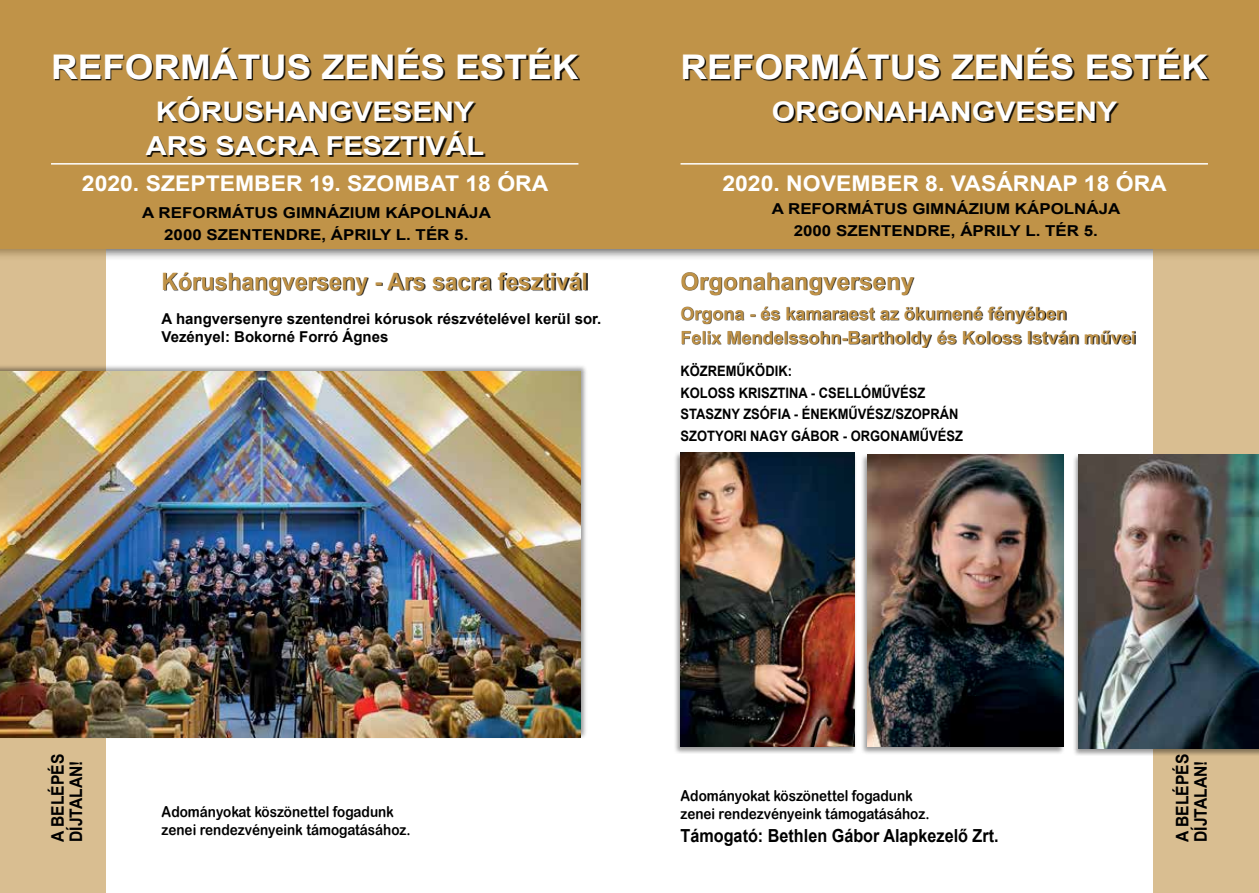
<style>
.page{position:relative;width:1259px;height:893px;background:#fff}
.page>*{position:absolute;margin:0;border:0;box-sizing:border-box;transform-origin:0 0}
.t1{font:700 34.05px "Arial";color:#fff;scale:1.09 1}
.t2{font:700 27px "Arial";color:#fff;scale:1.11 1}
.t3{font:700 26.1px "Arial";color:#fff;scale:1.11 1}
.t4{font:700 24px "Arial";color:#c09348;scale:.95 1}
.t5{font:700 24px "Arial";color:#c09348}
.t6{font:700 21.6px "Arial";color:#fff;scale:1.06 1}
.t7{font:700 18px/24px "Arial";color:#c09348}
.t8{font:700 18px "Arial";color:#000;scale:.9 1}
.t9{font:700 17.4px/18.5px "Arial";color:#000;scale:.9 1}
.t10{font:15px/18px "Arial Rounded MT Bold";color:#000;scale:.9 1}
.t11{font:700 15px/22px "Arial";color:#000;text-align:center;scale:1.12 1}
.t12{font:700 15px/18px "Arial";color:#000}
.t13{font:700 14.4px/21.6px "Arial";color:#000;scale:.9 1}
</style>
<div class="page">
<div style="left:0;top:0;width:1259px;height:261px;background:#000;opacity:.6"></div>
<div style="left:0;top:0;width:1259px;height:249px;background:#c09348"></div>
<div style="left:0;top:249px;width:106px;height:644px;background:#d9be91"></div>
<svg style="left:1153px;top:79px;width:106px;height:814px;fill:#d9be91"></svg>
<hr style="left:51px;top:163px;width:527px;height:2px;background:#fff">
<div style="left:164px;top:273px;width:423px;height:22px;background:#000;opacity:.9"></div>
<div style="left:682px;top:273px;width:453px;height:75px;background:#000;opacity:.9"></div>
<hr style="left:680px;top:163px;width:528px;height:2px;background:#fff">
<div style="left:0;top:364px;width:588px;height:375px;background:#000;opacity:.4"></div>
<img style="left:0;top:372px;width:580px;height:365px">
<div style="left:684px;top:48px;width:525px;height:74px;background:#000;opacity:.9"></div>
<div style="left:673px;top:451px;width:184px;height:303px;background:#000;opacity:.4"></div>
<img style="left:680px;top:453px;width:175px;height:293px">
<div style="left:860px;top:453px;width:205px;height:302px;background:#000;opacity:.4"></div>
<img style="left:867px;top:455px;width:196px;height:291px">
<div style="left:1071px;top:453px;width:188px;height:303px;background:#000;opacity:.4"></div>
<img style="left:1079px;top:455px;width:180px;height:294px">
<div style="left:55px;top:48px;width:525px;height:108px;background:#000;opacity:.9"></div>
<h1 class="t1" style="left:51px;top:44px;width:485px">REFORMÁTUS ZENÉS ESTÉK</h1>
<h2 class="t2" style="left:156px;top:93px;width:288px">KÓRUSHANGVESENY</h2>
<h3 class="t3" style="left:146px;top:128px;width:306px">ARS SACRA FESZTIVÁL</h3>
<h3 class="t6" style="left:82px;top:170px;width:441px">2020. SZEPTEMBER 19. SZOMBAT 18 ÓRA</h3>
<p class="t11" style="left:142px;top:202px;width:313px">A REFORMÁTUS GIMNÁZIUM KÁPOLNÁJA<br>2000 SZENTENDRE, ÁPRILY L. TÉR 5.</p>
<h1 class="t1" style="left:680px;top:44px;width:485px">REFORMÁTUS ZENÉS ESTÉK</h1>
<h2 class="t2" style="left:772px;top:93px;width:312px">ORGONAHANGVESENY</h2>
<h3 class="t6" style="left:722px;top:170px;width:421px">2020. NOVEMBER 8. VASÁRNAP 18 ÓRA</h3>
<p class="t11" style="left:772px;top:198px;width:313px">A REFORMÁTUS GIMNÁZIUM KÁPOLNÁJA<br>2000 SZENTENDRE, ÁPRILY L. TÉR 5.</p>
<h3 class="t4" style="left:162px;top:265px;width:450px">Kórushangverseny - Ars sacra fesztivál</h3>
<h3 class="t5" style="left:680px;top:265px;width:235px">Orgonahangverseny</h3>
<p class="t7" style="left:680px;top:302px;width:457px">Orgona - és kamaraest az ökumené fényében<br>Felix Mendelssohn-Bartholdy és Koloss István művei</p>
<p class="t12" style="left:162px;top:310px;width:441px">A hangversenyre szentendrei kórusok részvételével kerül sor.<br>Vezényel: Bokorné Forró Ágnes</p>
<p class="t9" style="left:49px;top:842px;width:99px;rotate:-90deg">A BELÉPÉS<br>DÍJTALAN!</p>
<p class="t10" style="left:162px;top:803px;width:278px">Adományokat köszönettel fogadunk zenei rendezvényeink támogatásához.</p>
<p class="t13" style="left:680px;top:361px;width:315px">KÖZREMŰKÖDIK:<br>KOLOSS KRISZTINA - CSELLÓMŰVÉSZ<br>STASZNY ZSÓFIA - ÉNEKMŰVÉSZ/SZOPRÁN<br>SZOTYORI NAGY GÁBOR - ORGONAMŰVÉSZ</p>
<p class="t10" style="left:680px;top:787px;width:278px">Adományokat köszönettel fogadunk zenei rendezvényeink támogatásához.</p>
<p class="t8" style="left:680px;top:824px;width:355px">Támogató: Bethlen Gábor Alapkezelő Zrt.</p>
<p class="t9" style="left:1173px;top:842px;width:99px;rotate:-90deg">A BELÉPÉS<br>DÍJTALAN!</p>
</div>
